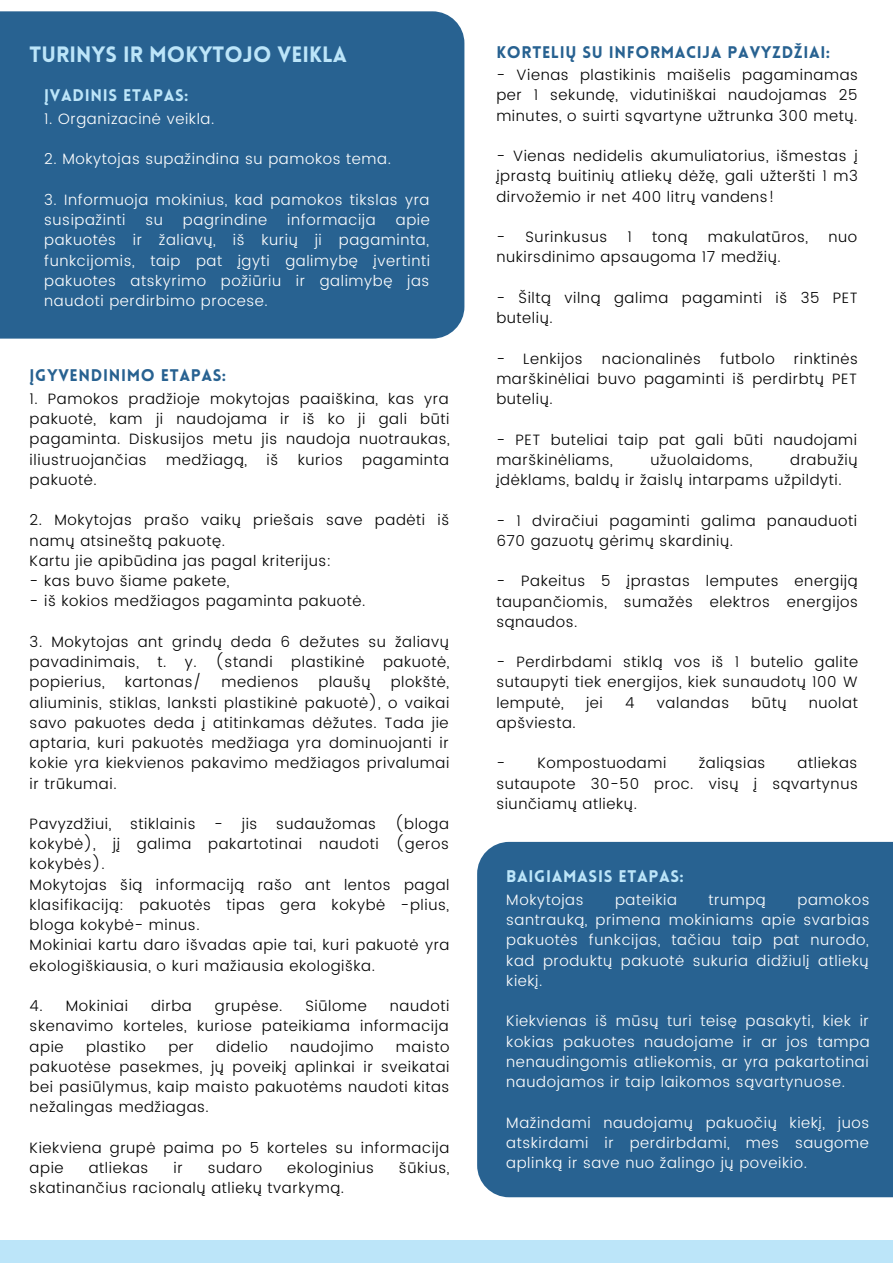
<style>
.page{position:relative;width:893px;height:1264px;background:#fff}
.page>*{position:absolute;margin:0;border:0;box-sizing:border-box;transform-origin:0 0}
.t1{font:900 21.75px "Lovelo";color:#bce5f9}
.t2{font:900 16.5px "Lovelo";letter-spacing:.04em;color:#286291}
.t3{font:900 16.5px "Lovelo";letter-spacing:.04em;color:#bce5f9}
.t4{font:300 15px/20.2px "Poppins";letter-spacing:.04em;color:#000;text-align:justify}
.t5{font:300 15px/20.2px "Poppins";letter-spacing:.04em;color:#fff;text-align:justify}
</style>
<div class="page">
<div style="left:0;top:1240px;width:892px;height:22px;background:#bce5f9"></div>
<div style="left:0;top:11px;width:464px;height:327px;background:#286291"></div>
<div style="left:477px;top:841px;width:415px;height:356px;background:#286291"></div>
<h1 class="t1" style="left:30px;top:46px;width:319px">TURINYS IR MOKYTOJO VEIKLA</h1>
<p class="t3" style="left:44px;top:89px;width:146px">ĮVADINIS ETAPAS:</p>
<p class="t5" style="left:44px;top:109px;width:172px">1. Organizacinė veikla.</p>
<p class="t5" style="left:44px;top:149px;width:348px">2. Mokytojas supažindina su pamokos tema.</p>
<p class="t5" style="left:44px;top:189px;width:387px">3. Informuoja mokinius, kad pamokos tikslas yra susipažinti</p>
<p class="t5" style="left:145px;top:210px;width:19px">su</p>
<p class="t5" style="left:183px;top:210px;width:86px">pagrindine</p>
<p class="t5" style="left:287px;top:210px;width:90px">informacija</p>
<p class="t5" style="left:44px;top:210px;width:387px;text-indent:351px">apie pakuotės ir žaliavų, iš kurių ji pagaminta, funkcijomis, taip pat įgyti galimybę įvertinti pakuotes atskyrimo požiūriu ir galimybę jas naudoti perdirbimo procese.</p>
<p class="t2" style="left:30px;top:369px;width:198px">ĮGYVENDINIMO ETAPAS:</p>
<p class="t4" style="left:30px;top:388px;width:421px">1. Pamokos pradžioje mokytojas paaiškina, kas yra pakuotė, kam ji naudojama ir iš ko ji gali būti pagaminta. Diskusijos metu jis naudoja nuotraukas, iliustruojančias</p>
<p class="t4" style="left:166px;top:449px;width:82px">medžiagą,</p>
<p class="t4" style="left:266px;top:449px;width:13px">iš</p>
<p class="t4" style="left:298px;top:449px;width:46px">kurios</p>
<p class="t4" style="left:362px;top:449px;width:88px">pagaminta</p>
<p class="t4" style="left:30px;top:469px;width:69px">pakuotė.</p>
<p class="t4" style="left:30px;top:510px;width:421px;text-align:left">2. Mokytojas prašo vaikų priešais save padėti iš namų atsineštą pakuotę.<br>Kartu jie apibūdina jas pagal kriterijus:</p>
<p class="t4" style="left:30px;top:571px;width:201px">- kas buvo šiame pakete,</p>
<p class="t4" style="left:30px;top:591px;width:337px">- iš kokios medžiagos pagaminta pakuotė.</p>
<p class="t4" style="left:30px;top:631px;width:421px">3. Mokytojas ant grindų deda 6 dežutes su žaliavų pavadinimais, t. y. (standi plastikinė pakuotė, popierius,</p>
<p class="t4" style="left:125px;top:672px;width:78px">kartonas/</p>
<p class="t4" style="left:222px;top:672px;width:78px">medienos</p>
<p class="t4" style="left:318px;top:672px;width:54px">plaušų</p>
<p class="t4" style="left:30px;top:672px;width:421px;text-indent:361px">plokštė, aliuminis, stiklas, lanksti plastikinė pakuotė), o vaikai savo pakuotes deda į atitinkamas dėžutes. Tada jie aptaria, kuri pakuotės medžiaga yra dominuojanti ir kokie yra kiekvienos pakavimo medžiagos privalumai ir trūkumai.</p>
<p class="t4" style="left:30px;top:813px;width:83px">Pavyzdžiui,</p>
<p class="t4" style="left:130px;top:813px;width:67px">stiklainis</p>
<p class="t4" style="left:214px;top:813px;width:45px">- jis</p>
<p class="t4" style="left:276px;top:813px;width:101px">sudaužomas</p>
<p class="t4" style="left:30px;top:813px;width:421px;text-align:left;text-indent:365px">(bloga kokybė), jį galima pakartotinai naudoti (geros kokybės).<br>Mokytojas šią informaciją rašo ant lentos pagal klasifikaciją: pakuotės tipas gera kokybė -plius, bloga kokybė- minus.<br>Mokiniai kartu daro išvadas apie tai, kuri pakuotė yra ekologiškiausia, o kuri mažiausia ekologiška.</p>
<p class="t4" style="left:30px;top:995px;width:100px">4. Mokiniai</p>
<p class="t4" style="left:151px;top:995px;width:42px">dirba</p>
<p class="t4" style="left:215px;top:995px;width:69px">grupėse.</p>
<p class="t4" style="left:305px;top:995px;width:63px">Siūlome</p>
<p class="t4" style="left:30px;top:995px;width:421px;text-indent:360px">naudoti skenavimo korteles, kuriose pateikiama informacija apie</p>
<p class="t4" style="left:30px;top:1036px;width:421px;text-indent:366px">maisto pakuotėse pasekmes, jų poveikį aplinkai ir sveikatai bei pasiūlymus, kaip maisto pakuotėms naudoti kitas nežalingas medžiagas.</p>
<p class="t4" style="left:30px;top:1137px;width:421px">Kiekviena grupė paima po 5 korteles su informacija apie</p>
<p class="t4" style="left:86px;top:1036px;width:61px">plastiko</p>
<p class="t4" style="left:168px;top:1036px;width:27px">per</p>
<p class="t4" style="left:216px;top:1036px;width:53px">didelio</p>
<p class="t4" style="left:290px;top:1036px;width:85px">naudojimo</p>
<p class="t4" style="left:89px;top:1157px;width:61px">atliekas</p>
<p class="t4" style="left:173px;top:1157px;width:11px">ir</p>
<p class="t4" style="left:208px;top:1157px;width:56px">sudaro</p>
<p class="t4" style="left:287px;top:1157px;width:88px">ekologinius</p>
<p class="t4" style="left:399px;top:1157px;width:52px">šūkius,</p>
<p class="t4" style="left:30px;top:1177px;width:316px">skatinančius racionalų atliekų tvarkymą.</p>
<p class="t2" style="left:496px;top:45px;width:335px">KORTELIŲ SU INFORMACIJA PAVYZDŽIAI:</p>
<p class="t4" style="left:496px;top:65px;width:363px">- Vienas plastikinis maišelis pagaminamas per 1 sekundę, vidutiniškai naudojamas 25 minutes, o suirti sąvartyne užtrunka 300 metų.</p>
<p class="t4" style="left:496px;top:146px;width:363px">- Vienas nedidelis akumuliatorius, išmestas į įprastą buitinių atliekų dėžę, gali užteršti 1 m3 dirvožemio ir net 400 litrų vandens!</p>
<p class="t4" style="left:496px;top:227px;width:112px">- Surinkusus</p>
<p class="t4" style="left:627px;top:227px;width:6px">1</p>
<p class="t4" style="left:652px;top:227px;width:37px">toną</p>
<p class="t4" style="left:707px;top:227px;width:102px">makulatūros,</p>
<p class="t4" style="left:828px;top:227px;width:30px">nuo</p>
<p class="t4" style="left:496px;top:247px;width:286px">nukirsdinimo apsaugoma 17 medžių.</p>
<p class="t4" style="left:496px;top:287px;width:363px">- Šiltą vilną galima pagaminti iš 35 PET butelių.</p>
<p class="t4" style="left:496px;top:348px;width:88px">- Lenkijos</p>
<p class="t4" style="left:602px;top:348px;width:100px">nacionalinės</p>
<p class="t4" style="left:720px;top:348px;width:56px">futbolo</p>
<p class="t4" style="left:496px;top:348px;width:363px;text-indent:297px">rinktinės marškinėliai buvo pagaminti iš perdirbtų PET butelių.</p>
<p class="t4" style="left:496px;top:429px;width:362px">- PET buteliai taip pat gali būti naudojami marškinėliams,</p>
<p class="t4" style="left:496px;top:449px;width:362px;text-indent:294px">drabužių įdėklams, baldų ir žaislų intarpams užpildyti.</p>
<p class="t4" style="left:496px;top:510px;width:362px">- 1 dviračiui pagaminti galima panauduoti<br>670 gazuotų gėrimų skardinių.</p>
<p class="t4" style="left:496px;top:571px;width:363px">- Pakeitus 5 įprastas lemputes energiją taupančiomis, sumažės elektros energijos sąnaudos.</p>
<p class="t4" style="left:496px;top:652px;width:363px">- Perdirbdami stiklą vos iš 1 butelio galite sutaupyti tiek energijos, kiek sunaudotų 100 W lemputė,</p>
<p class="t4" style="left:650px;top:449px;width:103px">užuolaidoms,</p>
<p class="t4" style="left:586px;top:692px;width:18px">jei</p>
<p class="t4" style="left:625px;top:692px;width:11px">4</p>
<p class="t4" style="left:657px;top:692px;width:74px">valandas</p>
<p class="t4" style="left:751px;top:692px;width:37px">būtų</p>
<p class="t4" style="left:808px;top:692px;width:50px">nuolat</p>
<p class="t4" style="left:496px;top:712px;width:81px">apšviesta.</p>
<p class="t4" style="left:496px;top:753px;width:171px">- Kompostuodami</p>
<p class="t4" style="left:698px;top:753px;width:68px">žaliąsias</p>
<p class="t4" style="left:496px;top:753px;width:363px;text-indent:301px">atliekas sutaupote 30-50 proc. visų į sąvartynus siunčiamų atliekų.</p>
<p class="t3" style="left:506px;top:870px;width:179px">BAIGIAMASIS ETAPAS:</p>
<p class="t5" style="left:506px;top:889px;width:79px">Mokytojas</p>
<p class="t5" style="left:615px;top:889px;width:63px">pateikia</p>
<p class="t5" style="left:708px;top:889px;width:59px">trumpą</p>
<p class="t5" style="left:506px;top:889px;width:365px;text-indent:291px">pamokos santrauką, primena mokiniams apie svarbias pakuotės funkcijas, tačiau taip pat nurodo, kad produktų pakuotė sukuria didžiulį atliekų kiekį.</p>
<p class="t5" style="left:506px;top:1011px;width:365px">Kiekvienas iš mūsų turi teisę pasakyti, kiek ir kokias pakuotes naudojame ir ar jos tampa nenaudingomis atliekomis, ar yra pakartotinai naudojamos ir taip laikomos sąvartynuose.</p>
<p class="t5" style="left:506px;top:1112px;width:364px">Mažindami naudojamų pakuočių kiekį, juos atskirdami ir perdirbdami, mes saugome aplinką ir save nuo žalingo jų poveikio.</p>
</div>
